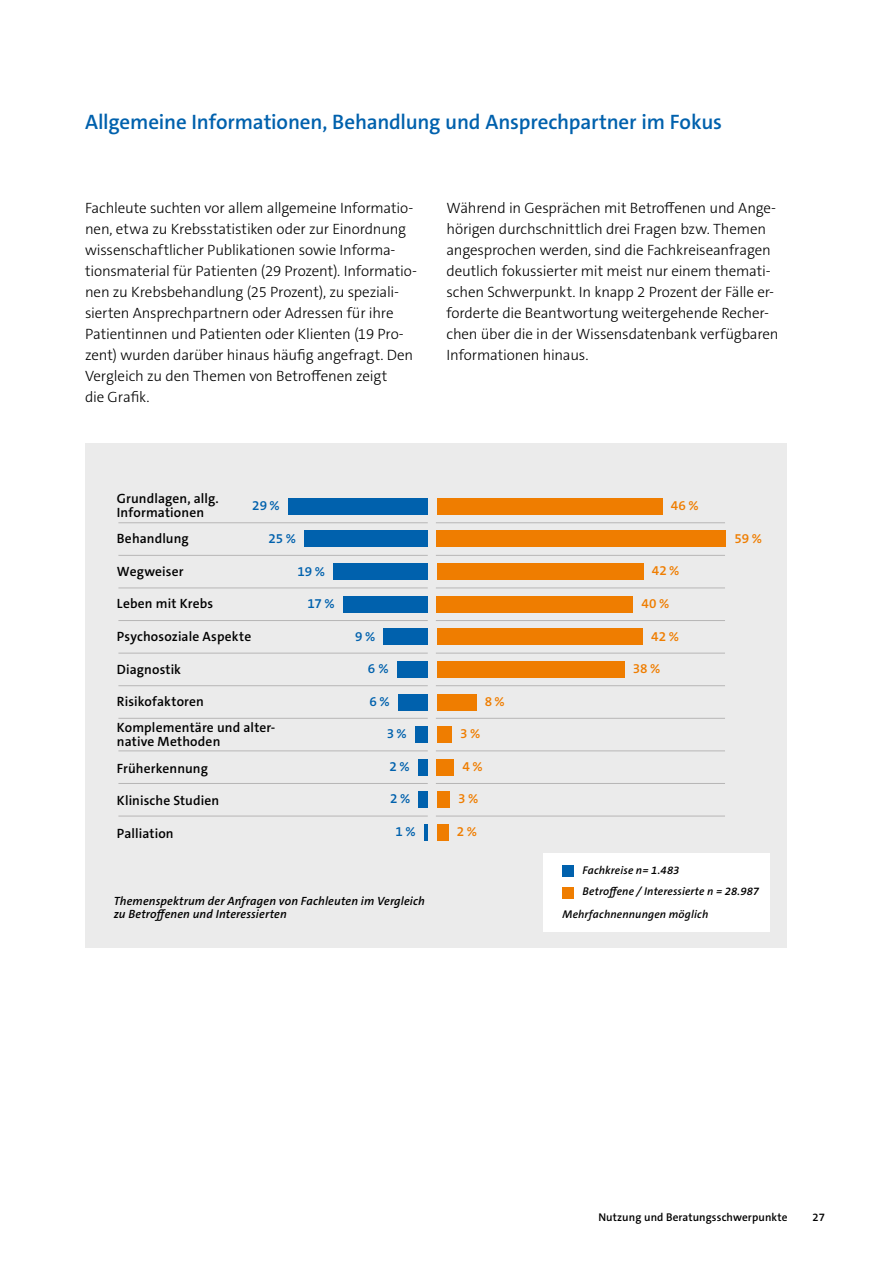
<style>
.page{position:relative;width:893px;height:1263px;background:#fff}
.page>*{position:absolute;margin:0;border:0;box-sizing:border-box;transform-origin:0 0}
.t1{font:600 21px "The Sans C5";letter-spacing:-.005em;color:#0061ad}
.t2{font:300 15px/21px "The Sans C5";letter-spacing:-.01em;color:#000}
.t3{font:600 13.5px/14px "The Sans C5";letter-spacing:.01em;color:#000}
.t4{font:600 13.5px "The Sans C5";letter-spacing:.005em;color:#ef7d00}
.t5{font:600 13.5px "The Sans C5";color:#0061ad}
.t6{font:italic 600 12px/12.8px "The Sans C5";letter-spacing:.01em;color:#000}
.t7{font:italic 600 11.25px/21.1px "The Sans C5";letter-spacing:.01em;color:#000}
.t8{font:600 11.25px "The Sans C5";letter-spacing:.01em;color:#000}
</style>
<div class="page">
<div style="left:85px;top:444px;width:702px;height:504px;background:#ebebeb"></div>
<hr style="left:118px;top:522px;width:310px;height:1px;background:#b7b6b6">
<hr style="left:436px;top:522px;width:289px;height:1px;background:#b7b6b6">
<hr style="left:118px;top:555px;width:310px;height:1px;background:#b7b6b6">
<hr style="left:436px;top:555px;width:289px;height:1px;background:#b7b6b6">
<hr style="left:118px;top:587px;width:310px;height:1px;background:#b7b6b6">
<hr style="left:436px;top:587px;width:289px;height:1px;background:#b7b6b6">
<hr style="left:118px;top:620px;width:310px;height:1px;background:#b7b6b6">
<hr style="left:436px;top:620px;width:289px;height:1px;background:#b7b6b6">
<hr style="left:118px;top:653px;width:310px;height:1px;background:#b7b6b6">
<hr style="left:436px;top:653px;width:289px;height:1px;background:#b7b6b6">
<hr style="left:118px;top:685px;width:310px;height:1px;background:#b7b6b6">
<hr style="left:436px;top:685px;width:289px;height:1px;background:#b7b6b6">
<hr style="left:118px;top:718px;width:310px;height:1px;background:#b7b6b6">
<hr style="left:436px;top:718px;width:289px;height:1px;background:#b7b6b6">
<hr style="left:118px;top:750px;width:310px;height:1px;background:#b7b6b6">
<hr style="left:436px;top:750px;width:289px;height:1px;background:#b7b6b6">
<hr style="left:118px;top:783px;width:310px;height:1px;background:#b7b6b6">
<hr style="left:436px;top:783px;width:289px;height:1px;background:#b7b6b6">
<hr style="left:118px;top:816px;width:310px;height:1px;background:#b7b6b6">
<hr style="left:436px;top:816px;width:289px;height:1px;background:#b7b6b6">
<div style="left:288px;top:498px;width:140px;height:16px;background:#0061ad"></div>
<div style="left:305px;top:531px;width:123px;height:16px;background:#0061ad"></div>
<div style="left:333px;top:563px;width:95px;height:17px;background:#0061ad"></div>
<div style="left:343px;top:596px;width:85px;height:16px;background:#0061ad"></div>
<div style="left:384px;top:629px;width:44px;height:16px;background:#0061ad"></div>
<div style="left:397px;top:661px;width:31px;height:17px;background:#0061ad"></div>
<div style="left:398px;top:694px;width:30px;height:16px;background:#0061ad"></div>
<div style="left:415px;top:726px;width:13px;height:17px;background:#0061ad"></div>
<div style="left:418px;top:759px;width:10px;height:16px;background:#0061ad"></div>
<div style="left:419px;top:792px;width:9px;height:16px;background:#0061ad"></div>
<hr style="left:424px;top:824px;width:4px;height:17px;background:#0061ad">
<div style="left:437px;top:498px;width:225px;height:16px;background:#ef7d00"></div>
<div style="left:437px;top:531px;width:289px;height:16px;background:#ef7d00"></div>
<div style="left:437px;top:563px;width:206px;height:17px;background:#ef7d00"></div>
<div style="left:437px;top:596px;width:196px;height:16px;background:#ef7d00"></div>
<div style="left:437px;top:629px;width:206px;height:16px;background:#ef7d00"></div>
<div style="left:437px;top:661px;width:187px;height:17px;background:#ef7d00"></div>
<div style="left:437px;top:694px;width:39px;height:16px;background:#ef7d00"></div>
<div style="left:437px;top:726px;width:15px;height:17px;background:#ef7d00"></div>
<div style="left:437px;top:759px;width:17px;height:16px;background:#ef7d00"></div>
<div style="left:437px;top:792px;width:13px;height:16px;background:#ef7d00"></div>
<div style="left:437px;top:824px;width:11px;height:17px;background:#ef7d00"></div>
<div style="left:543px;top:853px;width:227px;height:79px;background:#fff"></div>
<div style="left:562px;top:865px;width:12px;height:12px;background:#0061ad"></div>
<div style="left:562px;top:887px;width:12px;height:11px;background:#ef7d00"></div>
<h1 class="t1" style="left:85px;top:108px;width:638px">Allgemeine Informationen, Behandlung und Ansprechpartner im Fokus</h1>
<p class="t2" style="left:85px;top:198px;width:334px">Fachleute suchten vor allem allgemeine Informatio&shy;nen, etwa zu Krebsstatistiken oder zur Einordnung wissenschaftlicher Publikationen sowie Informa&shy;tionsmaterial fü r Patienten (29 Prozent). Informatio&shy;nen zu Krebsbehandlung (25 Prozent), zu speziali&shy;sierten Ansprechpartnern oder Adressen fü r ihre Patientinnen und Patienten oder Klienten (19 Pro&shy;zent) wurden darüber hinaus häufig angefragt. Den Vergleich zu den Themen von Betroffenen zeigt<br>die Grafik.</p>
<p class="t2" style="left:446px;top:198px;width:334px">Während in Gesprächen mit Betroffenen und Ange&shy;hörigen durchschnittlich drei Fragen bzw. Themen angesprochen werden, sind die Fachkreiseanfragen deutlich fokussierter mit meist nur einem themati&shy;schen Schwerpunkt. In knapp 2 Prozent der Fälle er&shy;forderte die Beantwortung weitergehende Recher&shy;chen über die in der Wissensdatenbank verfügbaren Informationen hinaus.</p>
<p class="t3" style="left:117px;top:492px;width:103px">Grundlagen, allg.<br>Informationen</p>
<p class="t5" style="left:252px;top:497px;width:29px">29%</p>
<p class="t5" style="left:268px;top:530px;width:29px">25%</p>
<p class="t3" style="left:117px;top:532px;width:73px">Behandlung</p>
<p class="t3" style="left:117px;top:564px;width:68px">Wegweiser</p>
<p class="t3" style="left:117px;top:597px;width:98px">Leben mit Krebs</p>
<p class="t3" style="left:117px;top:630px;width:136px">Psychosoziale Aspekte</p>
<p class="t3" style="left:117px;top:662px;width:66px">Diagnostik</p>
<p class="t3" style="left:117px;top:695px;width:89px">Risikofaktoren</p>
<p class="t5" style="left:297px;top:562px;width:29px">19%</p>
<p class="t5" style="left:308px;top:595px;width:29px">17%</p>
<p class="t3" style="left:117px;top:720px;width:160px">Komplementäre und alter&shy;native Methoden</p>
<p class="t3" style="left:117px;top:761px;width:93px">Früherkennung</p>
<p class="t3" style="left:117px;top:794px;width:104px">Klinische Studien</p>
<p class="t3" style="left:117px;top:826px;width:58px">Palliation</p>
<p class="t5" style="left:355px;top:627px;width:22px">9 %</p>
<p class="t5" style="left:368px;top:660px;width:22px">6 %</p>
<p class="t5" style="left:369px;top:692px;width:22px">6 %</p>
<p class="t5" style="left:387px;top:725px;width:22px">3%</p>
<p class="t5" style="left:390px;top:757px;width:22px">2%</p>
<p class="t5" style="left:390px;top:790px;width:22px">2%</p>
<p class="t5" style="left:395px;top:822px;width:22px">1%</p>
<p class="t6" style="left:114px;top:894px;width:313px">Themenspektrum der Anfragen von Fachleuten im Vergleich zu Betroffenen und Interessierten</p>
<p class="t4" style="left:485px;top:692px;width:22px">8 %</p>
<p class="t4" style="left:460px;top:725px;width:22px">3 %</p>
<p class="t4" style="left:462px;top:757px;width:22px">4 %</p>
<p class="t4" style="left:458px;top:790px;width:22px">3 %</p>
<p class="t4" style="left:457px;top:822px;width:22px">2 %</p>
<p class="t4" style="left:671px;top:497px;width:29px">46 %</p>
<p class="t4" style="left:652px;top:562px;width:29px">42 %</p>
<p class="t4" style="left:641px;top:595px;width:29px">40 %</p>
<p class="t4" style="left:651px;top:627px;width:29px">42 %</p>
<p class="t4" style="left:633px;top:660px;width:29px">38 %</p>
<p class="t4" style="left:735px;top:530px;width:29px">59 %</p>
<p class="t7" style="left:583px;top:859px;width:178px">Fachkreise n= 1.483<br>Betroffene / Interessierte n = 28.987</p>
<p class="t7" style="left:562px;top:903px;width:147px">Mehrfachnennungen möglich</p>
<p class="t8" style="left:598px;top:1210px;width:191px">Nutzung und Beratungsschwerpunkte</p>
<p class="t8" style="left:812px;top:1210px;width:14px">27</p>
</div>
